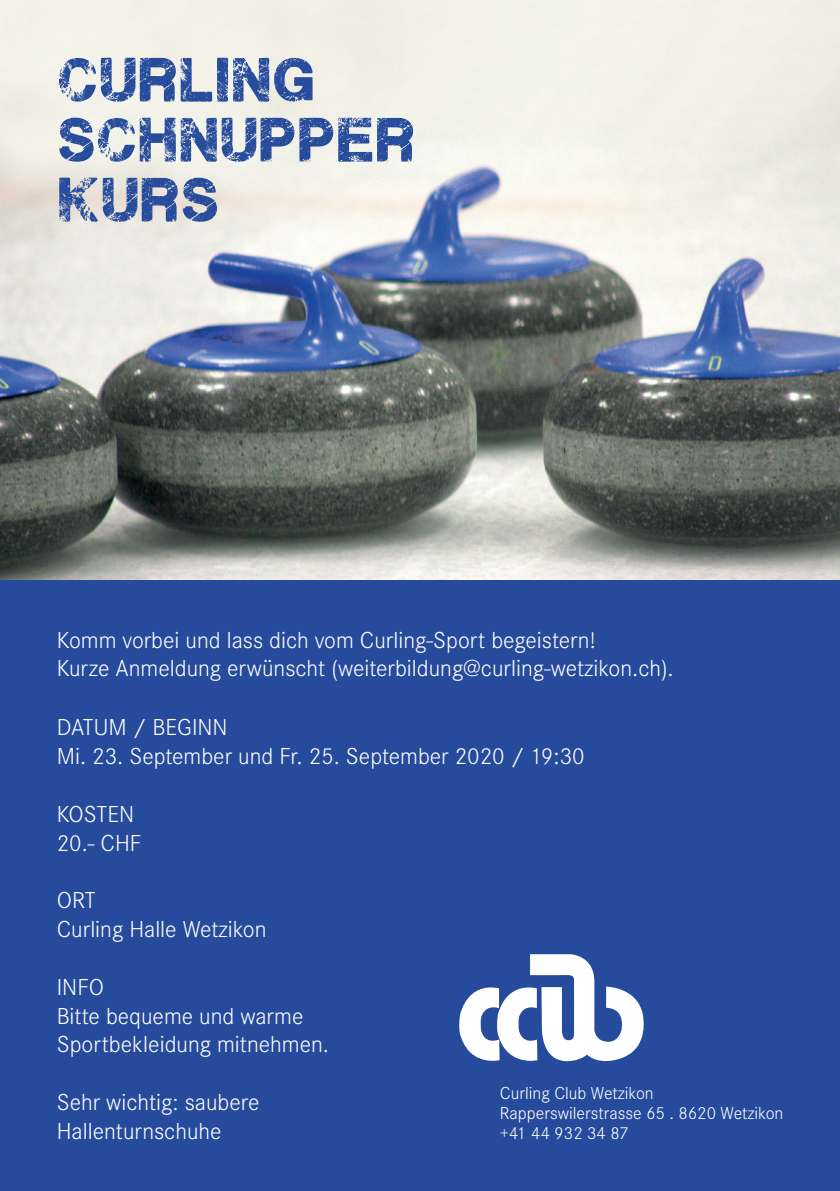
<style>
.page{position:relative;width:840px;height:1191px;background:#fff}
.page>*{position:absolute;margin:0;border:0;box-sizing:border-box;transform-origin:0 0}
.t1{font:50px/60px "Plane Crash";color:#274c9c}
.t2{font:300 24px/28.8px "Corporate S";color:#fff}
.t3{font:300 18px/20px "Corporate S";color:#fff}
</style>
<div class="page">
<div style="left:0;top:580px;width:839px;height:611px;background:#274b9c"></div>
<img style="left:0;top:0;width:839px;height:580px">
<svg style="left:459px;top:954px;width:184px;height:107px"></svg>
<h1 class="t1" style="left:57px;top:55px;width:360px">CURLING<br>SCHNUPPER<br>KURS</h1>
<p class="t2" style="left:57px;top:625px;width:618px">Komm vorbei und lass dich vom Curling-Sport begeistern!<br>Kurze Anmeldung erwünscht (weiterbildung@curling-wetzikon.ch).</p>
<p class="t2" style="left:57px;top:713px;width:529px">DATUM / BEGINN<br>Mi. 23. September und Fr. 25. September 2020 / 19:30</p>
<p class="t2" style="left:57px;top:799px;width:86px">KOSTEN<br>20.- CHF</p>
<p class="t2" style="left:57px;top:886px;width:211px">ORT<br>Curling Halle Wetzikon</p>
<p class="t2" style="left:57px;top:972px;width:274px">INFO<br>Bitte bequeme und warme<br>Sportbekleidung mitnehmen.</p>
<p class="t2" style="left:57px;top:1087px;width:204px">Sehr wichtig: saubere<br>Hallenturnschuhe</p>
<p class="t3" style="left:499px;top:1083px;width:285px">Curling Club Wetzikon<br>Rapperswilerstrasse 65 . 8620 Wetzikon +41 44 932 34 87</p>
</div>
